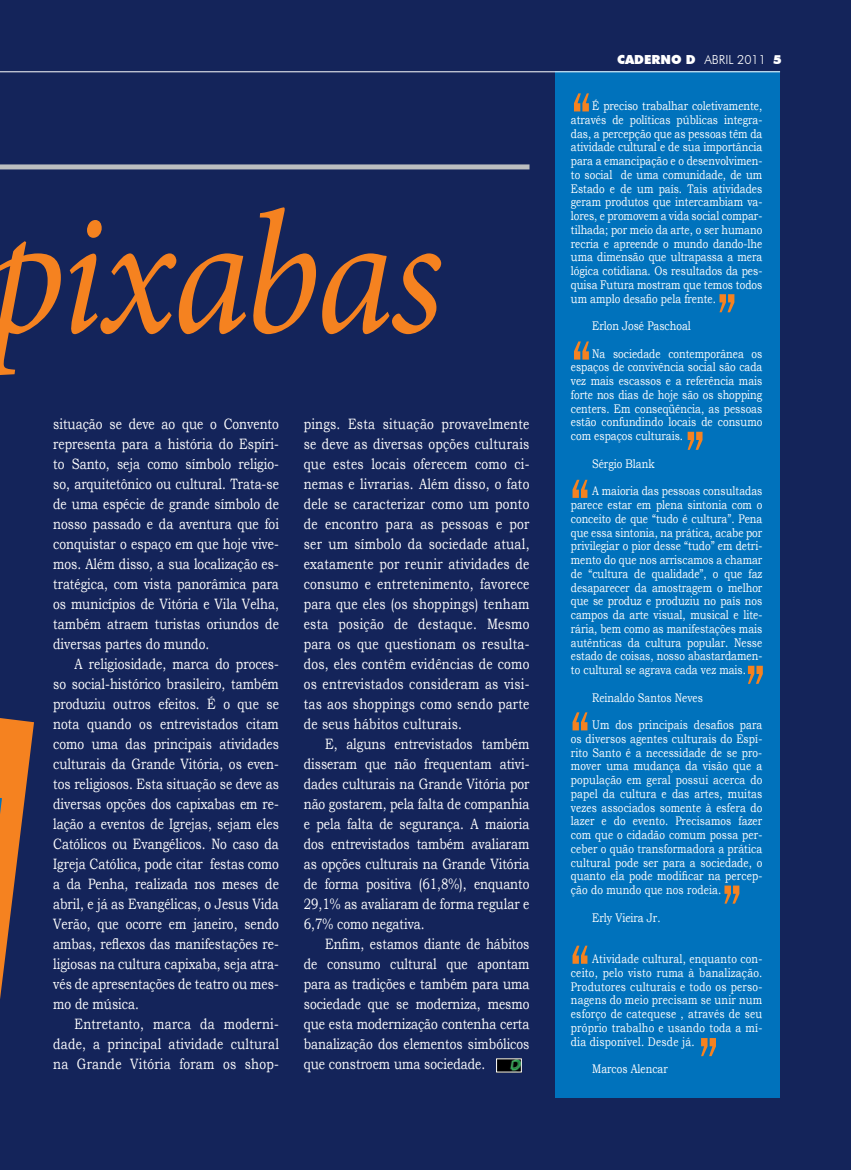
<style>
.page{position:relative;width:851px;height:1170px;background:#fff}
.page>*{position:absolute;margin:0;border:0;box-sizing:border-box;transform-origin:0 0}
.t1{font:italic 175px "Minion Pro";letter-spacing:-.02em;color:#f58220;scale:.9 1}
.t2{font:500 75px/138.2px "Franklin Gothic";color:#f58220;scale:.8 1}
.t3{font:15px/20px "Bookman Old Style";color:#fff;text-align:justify;scale:.8 1}
.t4{font:12.5px/13.8px "Bookman Old Style";color:#fff;text-align:justify;scale:.8 1}
.t5{font:900 12.5px "Futura BT";color:#fff}
.s1{font-weight:300}
</style>
<div class="page">
<div style="left:0;top:0;width:850px;height:1169px;background:#14245a"></div>
<div style="left:555px;top:71px;width:224px;height:1027px;background:#0072bc"></div>
<hr style="left:0;top:71px;width:780px;height:1px;background:#fff">
<div style="left:0;top:164px;width:529px;height:5px;background:#bcbec0"></div>
<img style="left:498px;top:1060px;width:21px;height:10px">
<svg style="left:0;top:718px;width:34px;height:281px;background:#87543c"></svg>
<h1 class="t1" style="left:-11px;top:156px;width:506px">pixabas</h1>
<p class="t3" style="left:53px;top:414px;width:284px">situação se deve ao que o Convento representa para a história do Espíri&shy;to Santo, seja como símbolo religio&shy;so, arquitetônico ou cultural. Trata-se de uma espécie de grande símbolo de nosso passado e da aventura que foi conquistar o espaço em que hoje vive&shy;mos. Além disso, a sua localização es&shy;tratégica, com vista panorâmica para os municípios de Vitória e Vila Velha, também atraem turistas oriundos de diversas partes do mundo.</p>
<p class="t3" style="left:53px;top:654px;width:284px;text-indent:21px">A religiosidade, marca do proces&shy;so social-histórico brasileiro, também produziu outros efeitos. É o que se nota quando os entrevistados citam como uma das principais atividades culturais da Grande Vitória, os even&shy;tos religiosos. Esta situação se deve as diversas opções dos capixabas em re&shy;lação a eventos de Igrejas, sejam eles Católicos ou Evangélicos. No caso da Igreja Católica, pode citar festas como a da Penha, realizada nos meses de abril, e já as Evangélicas, o Jesus Vida Verão, que ocorre em janeiro, sendo ambas, reflexos das manifestações re&shy;ligiosas na cultura capixaba, seja atra&shy;vés de apresentações de teatro ou mes&shy;mo de música.</p>
<p class="t3" style="left:53px;top:1014px;width:284px;text-indent:21px">Entretanto, marca da moderni&shy;dade, a principal atividade cultural na Grande Vitória foram os shop-</p>
<p class="t3" style="left:304px;top:414px;width:284px">pings. Esta situação provavelmente se deve as diversas opções culturais que estes locais oferecem como ci&shy;nemas e livrarias. Além disso, o fato dele se caracterizar como um ponto de encontro para as pessoas e por ser um símbolo da sociedade atual, exatamente por reunir atividades de consumo e entretenimento, favorece para que eles (os shoppings) tenham esta posição de destaque. Mesmo para os que questionam os resulta&shy;dos, eles contêm evidências de como os entrevistados consideram as visi&shy;tas aos shoppings como sendo parte de seus hábitos culturais.</p>
<p class="t3" style="left:304px;top:734px;width:284px;text-indent:21px">E, alguns entrevistados também disseram que não frequentam ativi&shy;dades culturais na Grande Vitória por não gostarem, pela falta de companhia e pela falta de segurança. A maioria dos entrevistados também avaliaram as opções culturais na Grande Vitória de forma positiva (61,8%), enquanto 29,1% as avaliaram de forma regular e 6,7% como negativa.</p>
<p class="t3" style="left:304px;top:934px;width:284px;text-indent:21px">Enfim, estamos diante de hábitos de consumo cultural que apontam para as tradições e também para uma sociedade que se moderniza, mesmo que esta modernização contenha certa banalização dos elementos simbólicos que constroem uma sociedade.</p>
<p class="t5" style="left:617px;top:52px;width:166px">CADERNO D <span class="s1">ABRIL 2011</span> 5</p>
<h2 class="t2" style="left:570px;top:50px;width:30px">“</h2>
<p class="t4" style="left:570px;top:99px;width:241px;text-indent:21px">É preciso trabalhar coletivamente, através de políticas públicas integra&shy;das, a percepção que as pessoas têm da atividade cultural e de sua importância para a emancipação e o desenvolvimen&shy;to social de uma comunidade, de um Estado e de um país. Tais atividades geram produtos que intercambiam va&shy;lores, e promovem a vida social compar&shy;tilhada; por meio da arte, o ser humano recria e apreende o mundo dando-lhe uma dimensão que ultrapassa a mera lógica cotidiana. Os resultados da pes&shy;quisa Futura mostram que temos todos um amplo desafio pela frente.</p>
<p class="t4" style="left:592px;top:319px;width:125px">Erlon José Paschoal</p>
<p class="t4" style="left:570px;top:346px;width:241px;text-indent:21px">Na sociedade contemporânea os espaços de convivência social são cada vez mais escassos e a referência mais forte nos dias de hoje são os shopping centers. Em conseqüência, as pessoas estão confundindo locais de consumo com espaços culturais.</p>
<p class="t4" style="left:592px;top:456px;width:80px">Sérgio Blank</p>
<p class="t4" style="left:570px;top:484px;width:241px;text-indent:21px">A maioria das pessoas consultadas parece estar em plena sintonia com o conceito de que “tudo é cultura”. Pena que essa sintonia, na prática, acabe por privilegiar o pior desse “tudo” em detri&shy;mento do que nos arriscamos a chamar de “cultura de qualidade”, o que faz desaparecer da amostragem o melhor que se produz e produziu no país nos campos da arte visual, musical e lite&shy;rária, bem como as manifestações mais autênticas da cultura popular. Nesse estado de coisas, nosso abastardamen&shy;to cultural se agrava cada vez mais.</p>
<p class="t4" style="left:592px;top:690px;width:140px">Reinaldo Santos Neves</p>
<p class="t4" style="left:570px;top:718px;width:241px;text-indent:21px">Um dos principais desafios para os diversos agentes culturais do Espí&shy;rito Santo é a necessidade de se pro&shy;mover uma mudança da visão que a população em geral possui acerca do papel da cultura e das artes, muitas vezes associados somente à esfera do lazer e do evento. Precisamos fazer com que o cidadão comum possa per&shy;ceber o quão transformadora a prática cultural pode ser para a sociedade, o quanto ela pode modificar na percep&shy;ção do mundo que nos rodeia.</p>
<p class="t4" style="left:592px;top:910px;width:87px">Erly Vieira Jr.</p>
<p class="t4" style="left:570px;top:951px;width:241px;text-indent:21px">Atividade cultural, enquanto con&shy;ceito, pelo visto ruma à banalização.<br>Produtores culturais e todo os perso&shy;nagens do meio precisam se unir num esforço de catequese , através de seu próprio trabalho e usando toda a mí&shy;dia disponível. Desde já.</p>
<p class="t4" style="left:592px;top:1061px;width:96px">Marcos Alencar</p>
<h2 class="t2" style="left:738px;top:355px;width:30px;rotate:-180deg">“</h2>
<h2 class="t2" style="left:568px;top:298px;width:31px">“ “</h2>
<h2 class="t2" style="left:706px;top:493px;width:30px;rotate:-180deg">“</h2>
<h2 class="t2" style="left:766px;top:727px;width:30px;rotate:-180deg">“</h2>
<h2 class="t2" style="left:568px;top:669px;width:30px">“</h2>
<h2 class="t2" style="left:743px;top:946px;width:30px;rotate:-180deg">“</h2>
<h2 class="t2" style="left:568px;top:902px;width:30px">“</h2>
<h2 class="t2" style="left:719px;top:1099px;width:30px;rotate:-180deg">“</h2>
</div>
